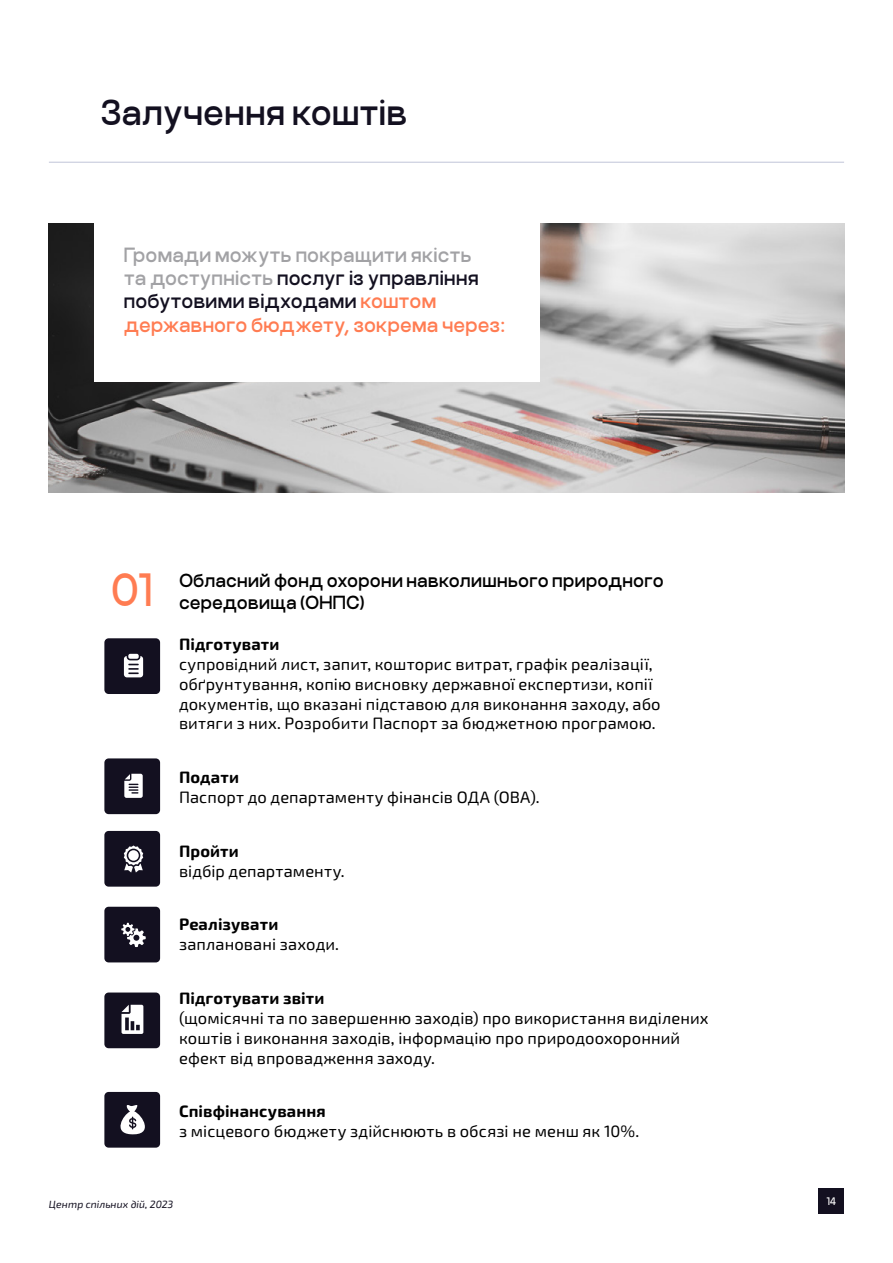
<style>
.page{position:relative;width:893px;height:1263px;background:#fff}
.page>*{position:absolute;margin:0;border:0;box-sizing:border-box;transform-origin:0 0}
.t1{font:500 45px "Work Sans";color:#ff7c52}
.t2{font:700 34.5px "Work Sans";letter-spacing:-.005em;color:#131020}
.t3{font:700 19.5px/23.4px "Work Sans";color:#a2a2a5}
.t4{font:700 18px/21.6px "Work Sans";letter-spacing:.01em;color:#000}
.t5{font:16.5px/19.8px "Exo Soft";letter-spacing:.005em;color:#000}
.t6{font:700 16.5px "Exo Soft";letter-spacing:.005em;color:#000}
.t7{font:italic 10.5px "Exo Soft";color:#131020}
.t8{font:500 10.5px "Work Sans";color:#fff}
.s1{color:#131020}
.s2{color:#ff7c52}
</style>
<div class="page">
<div style="left:819px;top:1188px;width:25px;height:26px;background:#131020"></div>
<img style="left:49px;top:224px;width:795px;height:269px">
<div style="left:94px;top:212px;width:446px;height:170px;background:#fff"></div>
<div style="left:104px;top:638px;width:56px;height:56px;background:#131020;border-radius:4px"></div>
<div style="left:104px;top:758px;width:56px;height:56px;background:#131020;border-radius:4px"></div>
<div style="left:104px;top:831px;width:56px;height:56px;background:#131020;border-radius:4px"></div>
<div style="left:104px;top:907px;width:56px;height:55px;background:#131020;border-radius:4px"></div>
<div style="left:104px;top:992px;width:56px;height:56px;background:#131020;border-radius:4px"></div>
<div style="left:104px;top:1092px;width:56px;height:56px;background:#131020;border-radius:4px"></div>
<svg style="left:124px;top:654px;width:19px;height:23px"></svg>
<svg style="left:122px;top:1005px;width:21px;height:29px"></svg>
<svg style="left:121px;top:923px;width:25px;height:24px"></svg>
<svg style="left:120px;top:1105px;width:25px;height:30px"></svg>
<svg style="left:124px;top:845px;width:19px;height:27px"></svg>
<svg style="left:124px;top:774px;width:19px;height:24px"></svg>
<hr style="left:49px;top:162px;width:795px;height:1px;background:#c0c5d8">
<h2 class="t2" style="left:100px;top:92px;width:309px">Залучення коштів</h2>
<p class="t3" style="left:124px;top:243px;width:383px">Громади можуть покращити якість<br>та доступність <span class="s1">послуг із управління побутовими відходами</span> <span class="s2">коштом державного бюджету, зокрема через:</span></p>
<h1 class="t1" style="left:111px;top:563px;width:43px">01</h1>
<p class="t4" style="left:179px;top:570px;width:486px">Обласний фонд охорони навколишнього природного середовища (ОНПС)</p>
<p class="t6" style="left:179px;top:635px;width:102px">Підготувати</p>
<p class="t5" style="left:179px;top:654px;width:483px">супровідний лист, запит, кошторис витрат, графік реалізації, обґрунтування, копію висновку державної експертизи, копії документів, що вказані підставою для виконання заходу, або витяги з них. Розробити Паспорт за бюджетною програмою.</p>
<p class="t6" style="left:179px;top:768px;width:61px">Подати</p>
<p class="t5" style="left:179px;top:787px;width:362px">Паспорт до департаменту фінансів ОДА (ОВА).</p>
<p class="t6" style="left:179px;top:841px;width:61px">Пройти</p>
<p class="t5" style="left:179px;top:861px;width:167px">відбір департаменту.</p>
<p class="t6" style="left:179px;top:915px;width:101px">Реалізувати</p>
<p class="t5" style="left:179px;top:935px;width:162px">заплановані заходи.</p>
<p class="t6" style="left:179px;top:988px;width:147px">Підготувати звіти</p>
<p class="t5" style="left:179px;top:1008px;width:531px">(щомісячні та по завершенню заходів) про використання виділених коштів і виконання заходів, інформацію про природоохоронний ефект від впровадження заходу.</p>
<p class="t6" style="left:179px;top:1102px;width:148px">Співфінансування</p>
<p class="t5" style="left:179px;top:1121px;width:462px">з місцевого бюджету здійснюють в обсязі не менш як 10%.</p>
<p class="t7" style="left:49px;top:1198px;width:126px">Центр спільних дій, 2023</p>
<p class="t8" style="left:826px;top:1194px;width:11px">14</p>
</div>
